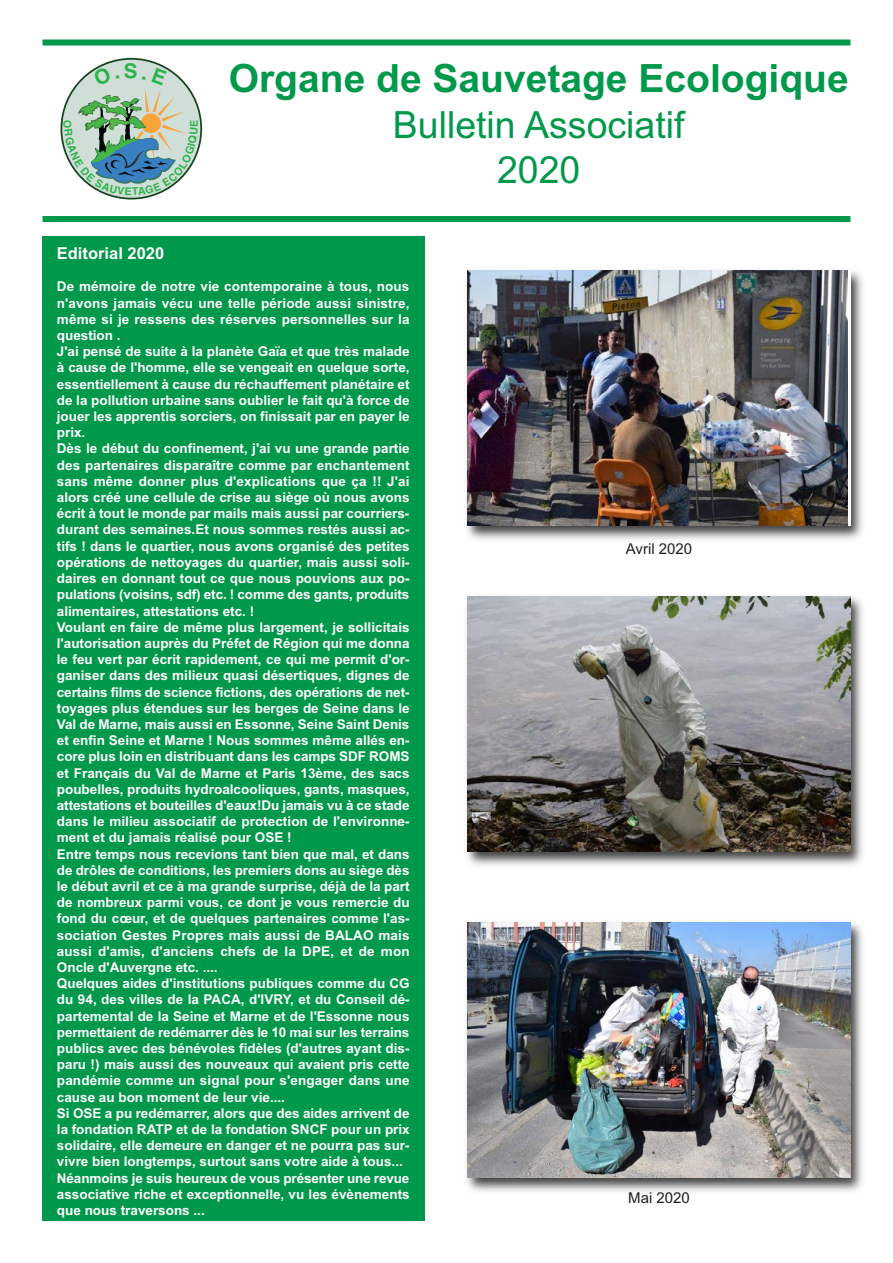
<style>
.page{position:relative;width:893px;height:1263px;background:#fff}
.page>*{position:absolute;margin:0;border:0;box-sizing:border-box;transform-origin:0 0}
.t1{font:700 39px "Arial";color:#00984a}
.t2{font:37.5px/45px "Arial";color:#00984a;text-align:center}
.t3{font:700 16.5px "Arial";color:#fff}
.t4{font:15px "Arial";color:#231f20}
.t5{font:700 13.5px/16.2px "Arial";color:#fff}
</style>
<div class="page">
<div style="left:43px;top:236px;width:382px;height:984px;background:#00984a"></div>
<div style="left:43px;top:216px;width:807px;height:6px;background:#00984a"></div>
<div style="left:43px;top:40px;width:807px;height:6px;background:#00984a"></div>
<img style="left:466px;top:270px;width:397px;height:270px">
<img style="left:468px;top:270px;width:380px;height:255px">
<img style="left:466px;top:596px;width:397px;height:270px">
<img style="left:468px;top:596px;width:382px;height:255px">
<img style="left:466px;top:922px;width:397px;height:270px">
<img style="left:468px;top:922px;width:382px;height:255px">
<svg style="left:63px;top:62px;width:135px;height:133px;background:#b1c7bf"></svg>
<h1 class="t1" style="left:229px;top:56px;width:621px">Organe de Sauvetage Ecologique</h1>
<h2 class="t2" style="left:393px;top:103px;width:293px">Bulletin Associatif<br>2020</h2>
<p class="t3" style="left:57px;top:243px;width:109px">Editorial 2020</p>
<p class="t5" style="left:57px;top:279px;width:354px">De mémoire de notre vie contemporaine à tous, nous n'avons jamais vécu une telle période aussi sinistre, même si je ressens des réserves personnelles sur la question .<br>J'ai pensé de suite à la planète Gaïa et que très malade à cause de l'homme, elle se vengeait en quelque sorte, essentiellement à cause du réchauffement planétaire et de la pollution urbaine sans oublier le fait qu'à force de jouer les apprentis sorciers, on finissait par en payer le prix.<br>Dès le début du confinement, j'ai vu une grande partie des partenaires disparaître comme par enchantement sans même donner plus d'explications que ça !! J'ai alors créé une cellule de crise au siège où nous avons écrit à tout le monde par mails mais aussi par courriers&shy;durant des semaines.Et nous sommes restés aussi ac&shy;tifs ! dans le quartier, nous avons organisé des petites opérations de nettoyages du quartier, mais aussi soli&shy;daires en donnant tout ce que nous pouvions aux po&shy;pulations (voisins, sdf) etc. ! comme des gants, produits alimentaires, attestations etc. !<br>Voulant en faire de même plus largement, je sollicitais l'autorisation auprès du Préfet de Région qui me donna le feu vert par écrit rapidement, ce qui me permit d'or&shy;ganiser dans des milieux quasi désertiques, dignes de certains films de science fictions, des opérations de net&shy;toyages plus étendues sur les berges de Seine dans le Val de Marne, mais aussi en Essonne, Seine Saint Denis et enfin Seine et Marne ! Nous sommes même allés en&shy;core plus loin en distribuant dans les camps SDF ROMS et Français du Val de Marne et Paris 13ème, des sacs poubelles, produits hydroalcooliques, gants, masques, attestations et bouteilles d'eaux!Du jamais vu à ce stade dans le milieu associatif de protection de l'environne&shy;ment et du jamais réalisé pour OSE !<br>Entre temps nous recevions tant bien que mal, et dans de drôles de conditions, les premiers dons au siège dès le début avril et ce à ma grande surprise, déjà de la part de nombreux parmi vous, ce dont je vous remercie du fond du cœur, et de quelques partenaires comme l'as&shy;sociation Gestes Propres mais aussi de BALAO mais aussi d'amis, d'anciens chefs de la DPE, et de mon Oncle d'Auvergne etc. ....<br>Quelques aides d'institutions publiques comme du CG du 94, des villes de la PACA, d'IVRY, et du Conseil dé&shy;partemental de la Seine et Marne et de l'Essonne nous permettaient de redémarrer dès le 10 mai sur les terrains publics avec des bénévoles fidèles (d'autres ayant dis&shy;paru !) mais aussi des nouveaux qui avaient pris cette pandémie comme un signal pour s'engager dans une cause au bon moment de leur vie....<br>Si OSE a pu redémarrer, alors que des aides arrivent de la fondation RATP et de la fondation SNCF pour un prix solidaire, elle demeure en danger et ne pourra pas sur&shy;vivre bien longtemps, surtout sans votre aide à tous...<br>Néanmoins je suis heureux de vous présenter une revue associative riche et exceptionnelle, vu les évènements que nous traversons ...</p>
<p class="t4" style="left:626px;top:540px;width:68px">Avril 2020</p>
<p class="t4" style="left:628px;top:1189px;width:63px">Mai 2020</p>
</div>
